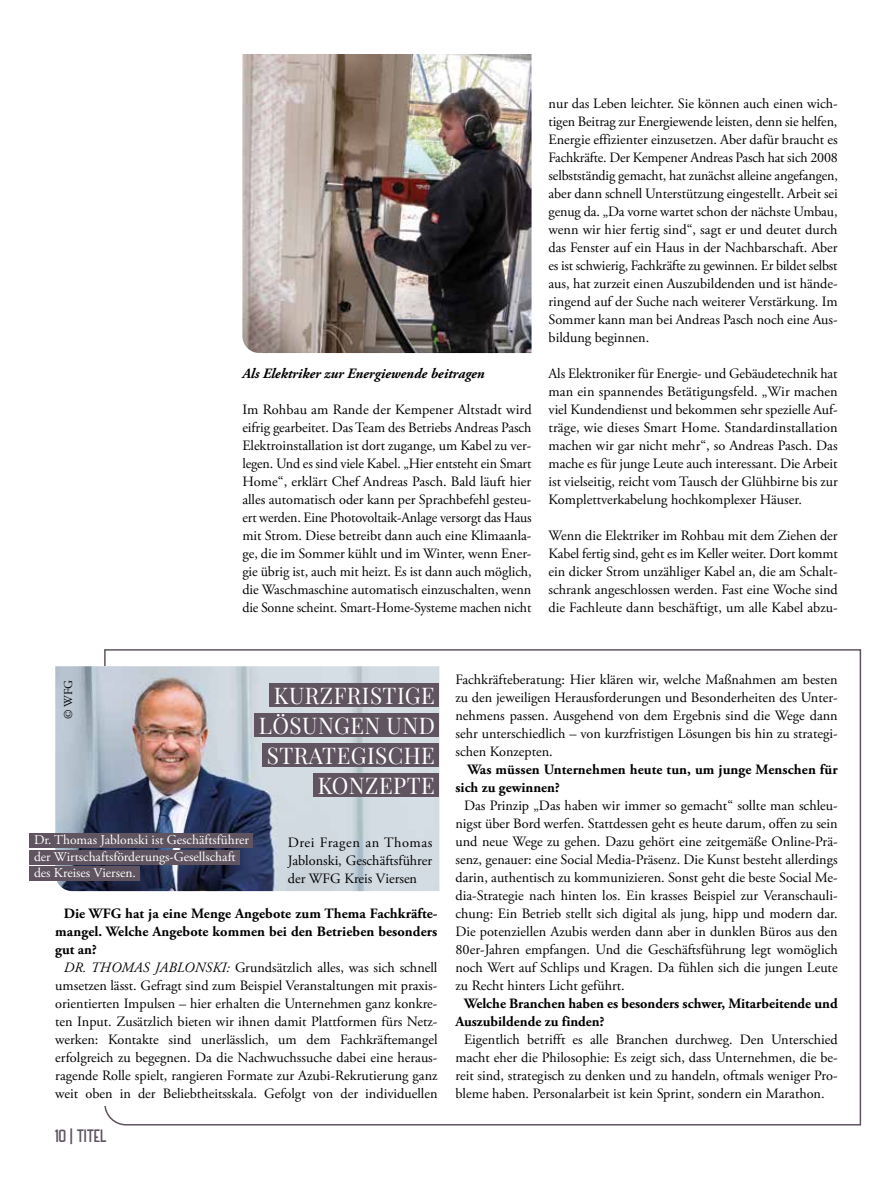
<style>
.page{position:relative;width:893px;height:1191px;background:#fff}
.page>*{position:absolute;margin:0;border:0;box-sizing:border-box;transform-origin:0 0}
.t1{font:22.5px/30px "Playfair Display";letter-spacing:.02em;color:#fff;text-align:right}
.t2{font:18px "HANDLER";color:#5f545f}
.t3{font:14.25px/18px "Adobe Garamond Pro";color:#000;text-align:justify}
.t4{font:700 14.25px/18px "Adobe Garamond Pro";color:#000}
.t5{font:italic 700 14.25px "Adobe Garamond Pro";color:#000}
.t6{font:13.5px/16.5px "Adobe Garamond Pro";color:#fff}
.t7{font:12px "Adobe Garamond Pro";color:#000}
.s1{font-style:italic}
</style>
<div class="page">
<svg style="left:104px;top:649px;width:758px;height:477px"></svg>
<div style="left:55px;top:666px;width:783px;height:440px;background:#fff"></div>
<img style="left:55px;top:666px;width:384px;height:225px">
<div style="left:270px;top:683px;width:169px;height:24px;background:#5f545f"></div>
<div style="left:255px;top:713px;width:184px;height:24px;background:#5f545f"></div>
<div style="left:262px;top:743px;width:177px;height:24px;background:#5f545f"></div>
<div style="left:314px;top:773px;width:125px;height:24px;background:#5f545f"></div>
<div style="left:30px;top:833px;width:223px;height:15px;background:#5f545f"></div>
<div style="left:30px;top:849px;width:210px;height:15px;background:#5f545f"></div>
<div style="left:30px;top:866px;width:110px;height:15px;background:#5f545f"></div>
<img style="left:242px;top:54px;width:289px;height:299px">
<p class="t5" style="left:242px;top:365px;width:244px">Als Elektriker zur Energiewende beitragen</p>
<p class="t3" style="left:242px;top:401px;width:291px">Im Rohbau am Rande der Kempener Altstadt wird eifrig gearbeitet. Das Team des Betriebs Andreas Pasch Elektroinstallation ist dort zugange, um Kabel zu ver&shy;legen. Und es sind viele Kabel. „Hier entsteht ein Smart Home“, erklärt Chef Andreas Pasch. Bald läuft hier alles automatisch oder kann per Sprachbefehl gesteu&shy;ert werden. Eine Photovoltaik-Anlage versorgt das Haus mit Strom. Diese betreibt dann auch eine Klimaanla&shy;ge, die im Sommer kühlt und im Winter, wenn Ener&shy;gie übrig ist, auch mit heizt. Es ist dann auch möglich, die Waschmaschine automatisch einzuschalten, wenn die Sonne scheint. Smart-Home-Systeme machen nicht</p>
<p class="t3" style="left:549px;top:95px;width:291px">nur das Leben leichter. Sie können auch einen wich&shy;tigen Beitrag zur Energiewende leisten, denn sie helfen, Energie effizienter einzusetzen. Aber dafür braucht es Fachkräfte. Der Kempener Andreas Pasch hat sich 2008 selbstständig gemacht, hat zunächst alleine angefangen, aber dann schnell Unterstützung eingestellt. Arbeit sei genug da. „Da vorne wartet schon der nächste Umbau, wenn wir hier fertig sind“, sagt er und deutet durch das Fenster auf ein Haus in der Nachbarschaft. Aber es ist schwierig, Fachkräfte zu gewinnen. Er bildet selbst aus, hat zurzeit einen Auszubildenden und ist hände&shy;ringend auf der Suche nach weiterer Verstärkung. Im Sommer kann man bei Andreas Pasch noch eine Aus&shy;bildung beginnen.</p>
<p class="t3" style="left:549px;top:365px;width:291px">Als Elektroniker für Energie- und Gebäudetechnik hat man ein spannendes Betätigungsfeld. „Wir machen viel Kundendienst und bekommen sehr spezielle Auf&shy;träge, wie dieses Smart Home. Standardinstallation machen wir gar nicht mehr“, so Andreas Pasch. Das mache es für junge Leute auch interessant. Die Arbeit ist vielseitig, reicht vom Tausch der Glühbirne bis zur Komplettverkabelung hochkomplexer Häuser.</p>
<p class="t3" style="left:549px;top:527px;width:291px">Wenn die Elektriker im Rohbau mit dem Ziehen der Kabel fertig sind, geht es im Keller weiter. Dort kommt ein dicker Strom unzähliger Kabel an, die am Schalt&shy;schrank angeschlossen werden. Fast eine Woche sind die Fachleute dann beschäftigt, um alle Kabel abzu-</p>
<p class="t7" style="left:61px;top:719px;width:41px;rotate:-90deg">© WFG</p>
<h1 class="t1" style="left:259px;top:678px;width:178px">KURZFRISTIGE<br>LÖSUNGEN UND<br>STRATEGISCHE<br>KONZEPTE</h1>
<p class="t6" style="left:34px;top:832px;width:216px">Dr. Thomas Jablonski ist Geschäftsführer der Wirtschaftsförderungs-Gesellschaft des Kreises Viersen.</p>
<p class="t3" style="left:288px;top:834px;width:146px">Drei Fragen an Thomas Jablonski, Geschäftsführer der WFG Kreis Viersen</p>
<p class="t4" style="left:55px;top:905px;width:384px;text-align:justify;text-indent:9px">Die WFG hat ja eine Menge Angebote zum Thema Fachkräfte&shy;mangel. Welche Angebote kommen bei den Betrieben besonders gut an?</p>
<p class="t3" style="left:55px;top:959px;width:384px;text-indent:9px"><span class="s1">DR. THOMAS JABLONSKI:</span> Grundsätzlich alles, was sich schnell umsetzen lässt. Gefragt sind zum Beispiel Veranstaltungen mit praxis&shy;orientierten Impulsen – hier erhalten die Unternehmen ganz konkre&shy;ten Input. Zusätzlich bieten wir ihnen damit Plattformen fürs Netz&shy;werken: Kontakte sind unerlässlich, um dem Fachkräftemangel erfolgreich zu begegnen. Da die Nachwuchssuche dabei eine heraus&shy;ragende Rolle spielt, rangieren Formate zur Azubi-Rekrutierung ganz weit oben in der Beliebtheitsskala. Gefolgt von der individuellen</p>
<p class="t2" style="left:55px;top:1126px;width:53px">10 | TITEL</p>
<p class="t3" style="left:455px;top:671px;width:384px">Fachkräfteberatung: Hier klären wir, welche Maßnahmen am besten zu den jeweiligen Herausforderungen und Besonderheiten des Unter&shy;nehmens passen. Ausgehend von dem Ergebnis sind die Wege dann sehr unterschiedlich – von kurzfristigen Lösungen bis hin zu strategi&shy;schen Konzepten.</p>
<p class="t4" style="left:455px;top:761px;width:384px;text-indent:12px">Was müssen Unternehmen heute tun, um junge Menschen für sich zu gewinnen?</p>
<p class="t3" style="left:455px;top:797px;width:384px;text-indent:9px">Das Prinzip „Das haben wir immer so gemacht“ sollte man schleu&shy;nigst über Bord werfen. Stattdessen geht es heute darum, offen zu sein und neue Wege zu gehen. Dazu gehört eine zeitgemäße Online-Prä&shy;senz, genauer: eine Social Media-Präsenz. Die Kunst besteht allerdings darin, authentisch zu kommunizieren. Sonst geht die beste Social Me&shy;dia-Strategie nach hinten los. Ein krasses Beispiel zur Veranschauli&shy;chung: Ein Betrieb stellt sich digital als jung, hipp und modern dar.<br>Die potenziellen Azubis werden dann aber in dunklen Büros aus den 80er-Jahren empfangen. Und die Geschäftsführung legt womöglich noch Wert auf Schlips und Kragen. Da fühlen sich die jungen Leute zu Recht hinters Licht geführt.</p>
<p class="t4" style="left:455px;top:995px;width:384px;text-indent:9px">Welche Branchen haben es besonders schwer, Mitarbeitende und<br>Auszubildende zu finden?</p>
<p class="t3" style="left:455px;top:1031px;width:384px;text-indent:9px">Eigentlich betrifft es alle Branchen durchweg. Den Unterschied macht eher die Philosophie: Es zeigt sich, dass Unternehmen, die be&shy;reit sind, strategisch zu denken und zu handeln, oftmals weniger Pro&shy;bleme haben. Personalarbeit ist kein Sprint, sondern ein Marathon.</p>
</div>
